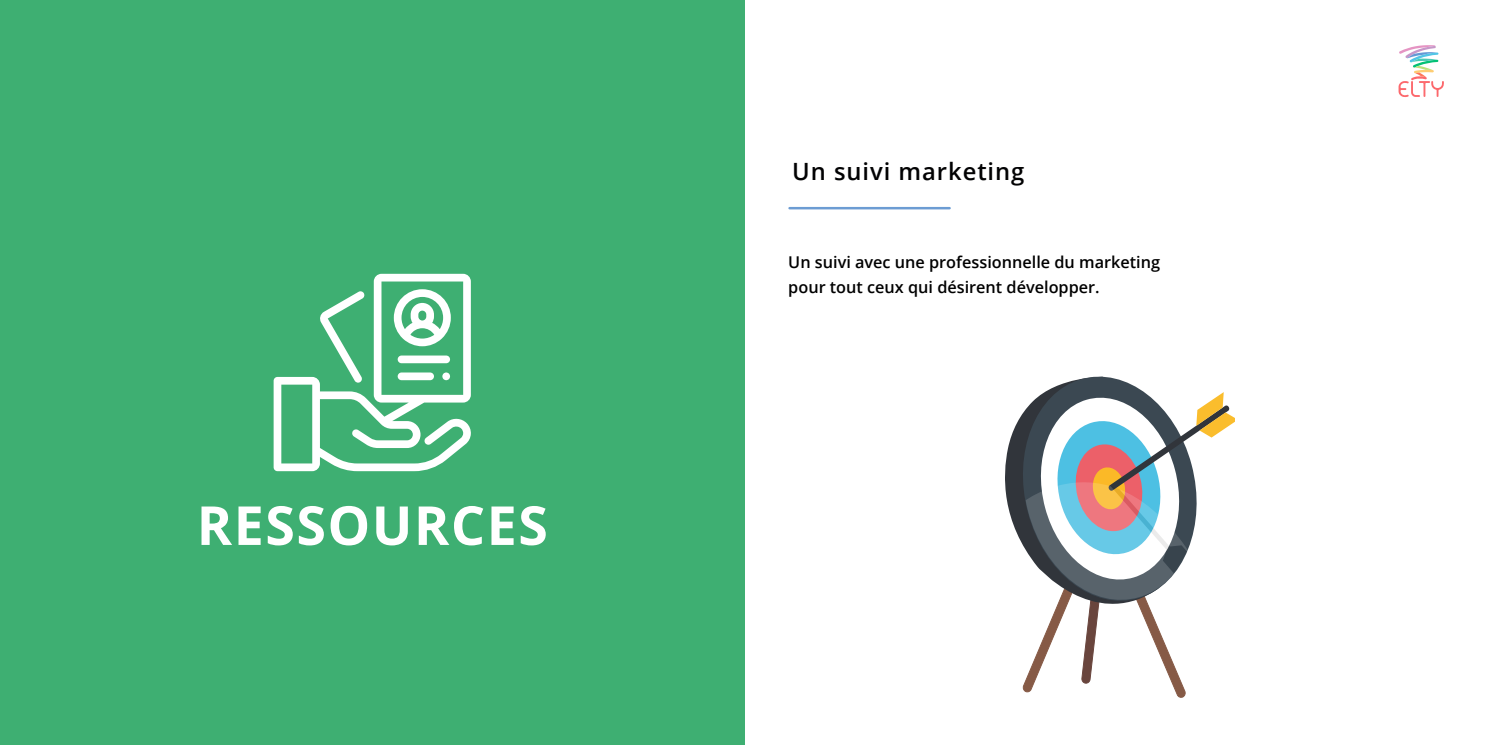
<style>
.page{position:relative;width:1489px;height:745px;background:#fff}
.page>*{position:absolute;margin:0;border:0;box-sizing:border-box;transform-origin:0 0}
.t1{font:700 53.75px "Open Sans";letter-spacing:.025em;color:#fff}
.t2{font:600 23.75px "Open Sans";letter-spacing:.04em;color:#020203}
.t3{font:600 16.25px/25px "Open Sans";color:#000}
</style>
<div class="page">
<svg style="left:1398px;top:45px;width:45px;height:52px"></svg>
<div style="left:0;top:0;width:744px;height:744px;background:#3eaf72"></div>
<hr style="left:789px;top:207px;width:160px;height:2px;background:#6c9cd3">
<svg style="left:273px;top:273px;width:198px;height:198px"></svg>
<div style="left:397px;top:372px;width:37px;height:8px;background:#fff;border-radius:4px"></div>
<svg style="left:1005px;top:437px;width:6px;height:80px"></svg>
<svg style="left:1011px;top:376px;width:128px;height:168px"></svg>
<svg style="left:1022px;top:389px;width:211px;height:308px"></svg>
<h1 class="t1" style="left:197px;top:487px;width:353px">RESSOURCES</h1>
<h2 class="t2" style="left:792px;top:155px;width:234px">Un suivi marketing</h2>
<p class="t3" style="left:788px;top:249px;width:373px">Un suivi avec une professionnelle du marketing pour tout ceux qui désirent développer.</p>
</div>
